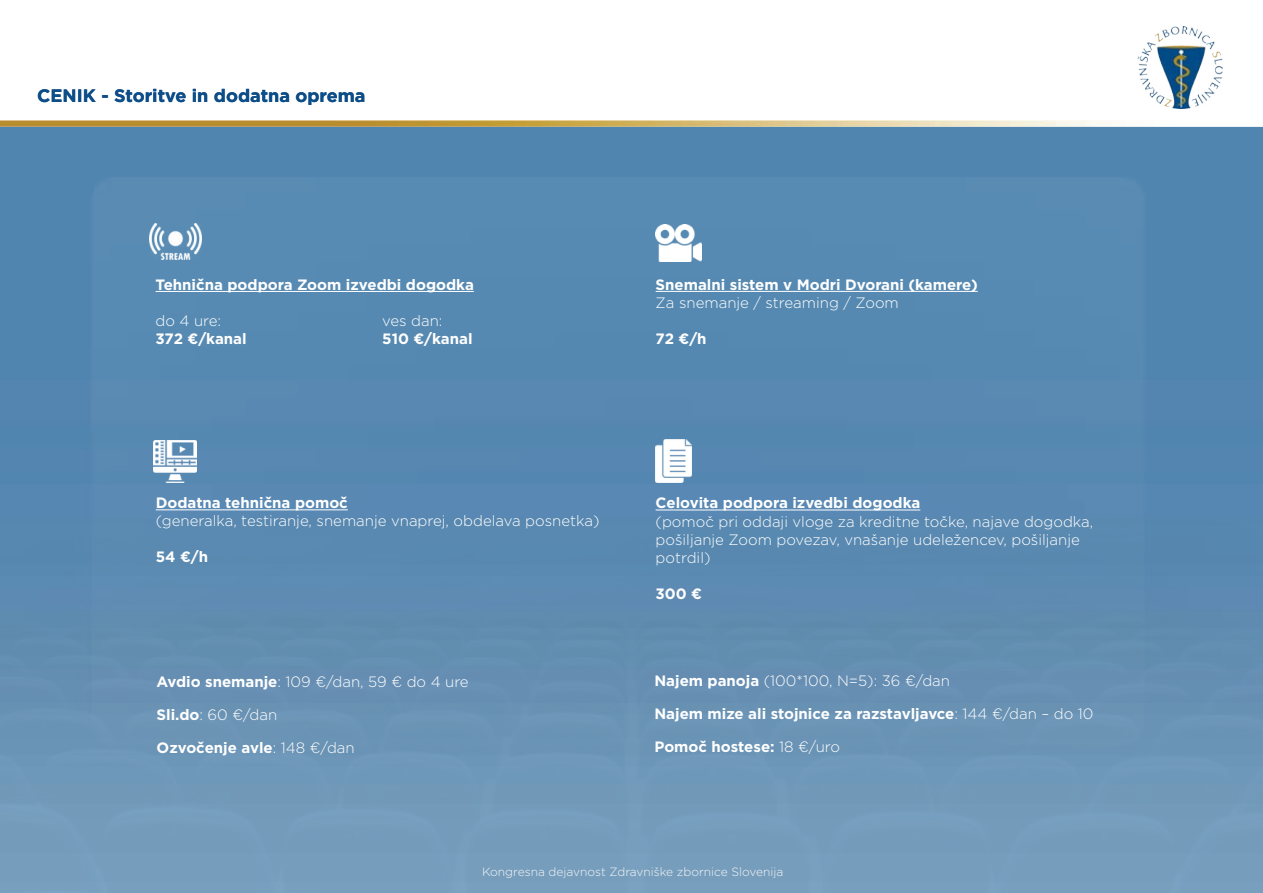
<style>
.page{position:relative;width:1263px;height:893px;background:#fff}
.page>*{position:absolute;margin:0;border:0;box-sizing:border-box;transform-origin:0 0}
.t1{font:700 18px "Gotham";color:#0d4d88}
.t2{font:300 15px/18px "Gotham";color:#fff}
.t3{font:700 15px "Gotham";color:#fff}
.t4{font:300 12px "Gotham";color:#fff}
.s1{font-weight:700}
.s2{font-weight:300}
</style>
<div class="page">
<img style="left:0;top:26px;width:1263px;height:867px">
<img style="left:149px;top:224px;width:53px;height:35px">
<hr style="left:655px;top:510px;width:265px;height:1px;background:#fff">
<hr style="left:656px;top:291px;width:322px;height:1px;background:#fff">
<hr style="left:156px;top:509px;width:192px;height:1px;background:#fff">
<hr style="left:156px;top:291px;width:318px;height:1px;background:#fff">
<p class="t1" style="left:37px;top:84px;width:330px">CENIK - Storitve in dodatna oprema</p>
<p class="t3" style="left:156px;top:275px;width:320px">Tehnična podpora Zoom izvedbi dogodka</p>
<p class="t2" style="left:156px;top:311px;width:67px">do 4 ure:</p>
<p class="t3" style="left:156px;top:329px;width:93px">372 €/kanal</p>
<p class="t2" style="left:382px;top:311px;width:62px">ves dan:</p>
<p class="t3" style="left:382px;top:329px;width:92px">510 €/kanal</p>
<p class="t3" style="left:656px;top:275px;width:324px">Snemalni sistem v Modri Dvorani (kamere)</p>
<p class="t2" style="left:656px;top:293px;width:245px">Za snemanje / streaming / Zoom</p>
<p class="t3" style="left:656px;top:329px;width:52px">72 €/h</p>
<p class="t3" style="left:156px;top:493px;width:194px">Dodatna tehnična pomoč</p>
<p class="t2" style="left:156px;top:512px;width:445px">(generalka, testiranje, snemanje vnaprej, obdelava posnetka)</p>
<p class="t3" style="left:156px;top:547px;width:54px">54 €/h</p>
<p class="t2" style="left:157px;top:672px;width:314px"><span class="s1">Avdio snemanje</span>: 109 €/dan, 59 € do 4 ure</p>
<p class="t2" style="left:157px;top:705px;width:122px"><span class="s1">Sli.do</span>: 60 €/dan</p>
<p class="t3" style="left:157px;top:737px;width:200px">Ozvočenje avle<span class="s2">: 148 €/dan</span></p>
<p class="t3" style="left:655px;top:493px;width:266px">Celovita podpora izvedbi dogodka</p>
<p class="t2" style="left:655px;top:512px;width:439px">(pomoč pri oddaji vloge za kreditne točke, najave dogodka, pošiljanje Zoom povezav, vnašanje udeležencev, pošiljanje potrdil)</p>
<p class="t3" style="left:655px;top:583px;width:48px">300 €</p>
<p class="t2" style="left:654px;top:671px;width:297px"><span class="s1">Najem panoja</span> (100*100, N=5): 36 €/dan</p>
<p class="t3" style="left:654px;top:704px;width:441px">Najem mize ali stojnice za razstavljavce<span class="s2">: 144 €/dan – do 10</span></p>
<p class="t3" style="left:654px;top:737px;width:187px">Pomoč hostese: <span class="s2">18 €/uro</span></p>
<p class="t4" style="left:482px;top:864px;width:303px">Kongresna dejavnost Zdravniške zbornice Slovenija</p>
</div>
